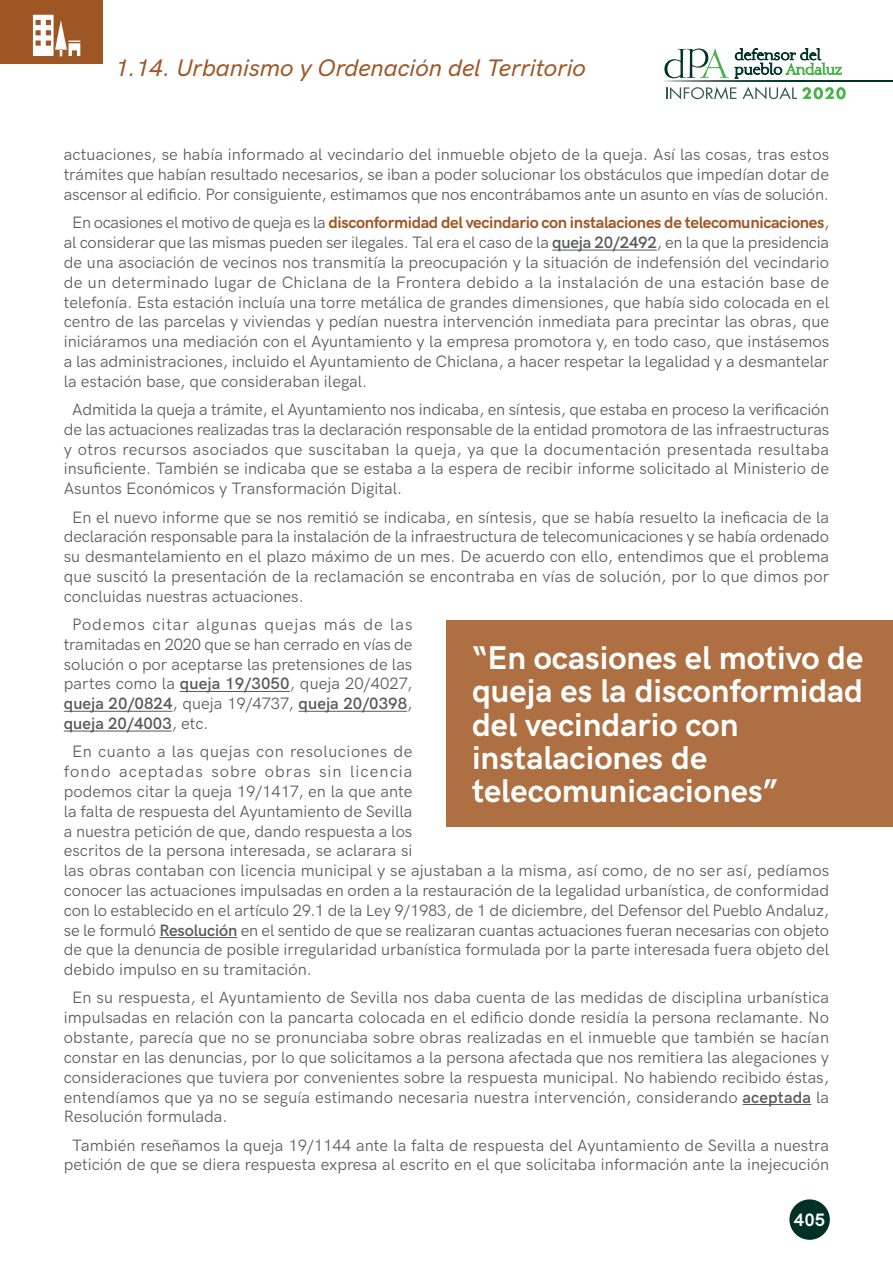
<style>
.page{position:relative;width:893px;height:1263px;background:#fff}
.page>*{position:absolute;margin:0;border:0;box-sizing:border-box;transform-origin:0 0}
.t1{font:700 33px/33px "HK Grotesk";color:#fff}
.t2{font:italic 500 24px "HK Grotesk";color:#9f5625}
.t3{font:700 18px "HK Grotesk";color:#fff}
.t4{font:16.5px/19.8px "HK Grotesk";color:#57585a;text-align:justify}
.s1{font-weight:700;color:#9f5625}
.s2{font-weight:600}
</style>
<div class="page">
<hr style="left:552px;top:250px;width:105px;height:1px;background:#57585a">
<hr style="left:180px;top:691px;width:110px;height:1px;background:#57585a">
<hr style="left:64px;top:711px;width:108px;height:1px;background:#57585a">
<hr style="left:299px;top:711px;width:108px;height:1px;background:#57585a">
<hr style="left:64px;top:731px;width:108px;height:1px;background:#57585a">
<hr style="left:159px;top:937px;width:78px;height:1px;background:#57585a">
<hr style="left:743px;top:1104px;width:68px;height:1px;background:#57585a">
<div style="left:446px;top:621px;width:447px;height:206px;background:#ae7042"></div>
<div style="left:0;top:0;width:102px;height:64px;background:#9f5625"></div>
<svg style="left:33px;top:15px;width:47px;height:41px"></svg>
<svg style="left:735px;top:48px;width:107px;height:31px"></svg>
<svg style="left:664px;top:49px;width:65px;height:29px"></svg>
<svg style="left:664px;top:81px;width:229px;height:1px"></svg>
<svg style="left:666px;top:87px;width:70px;height:12px"></svg>
<svg style="left:742px;top:87px;width:104px;height:12px"></svg>
<div style="left:789px;top:1199px;width:41px;height:41px;background:#003124;border-radius:50%"></div>
<h2 class="t2" style="left:115px;top:50px;width:473px">1.14. Urbanismo y Ordenación del Territorio</h2>
<p class="t4" style="left:64px;top:144px;width:767px">actuaciones, se había informado al vecindario del inmueble objeto de la queja. Así las cosas, tras estos trámites que habían resultado necesarios, se iban a poder solucionar los obstáculos que impedían dotar de ascensor al edificio. Por consiguiente, estimamos que nos encontrábamos ante un asunto en vías de solución.</p>
<p class="t4" style="left:64px;top:211px;width:767px;text-indent:8px">En ocasiones el motivo de queja es la <span class="s1">disconformidad del vecindario con instalaciones de telecomunicaciones</span>, al considerar que las mismas pueden ser ilegales. Tal era el caso de la <span class="s2">queja 20/2492</span>, en la que la presidencia de una asociación de vecinos nos transmitía la preocupación y la situación de indefensión del vecindario de un determinado lugar de Chiclana de la Frontera debido a la instalación de una estación base de telefonía. Esta estación incluía una torre metálica de grandes dimensiones, que había sido colocada en el centro de las parcelas y viviendas y pedían nuestra intervención inmediata para precintar las obras, que iniciáramos una mediación con el Ayuntamiento y la empresa promotora y, en todo caso, que instásemos a las administraciones, incluido el Ayuntamiento de Chiclana, a hacer respetar la legalidad y a desmantelar la estación base, que consideraban ilegal.</p>
<p class="t4" style="left:64px;top:398px;width:767px;text-indent:8px">Admitida la queja a trámite, el Ayuntamiento nos indicaba, en síntesis, que estaba en proceso la verificación de las actuaciones realizadas tras la declaración responsable de la entidad promotora de las infraestructuras y otros recursos asociados que suscitaban la queja, ya que la documentación presentada resultaba insuficiente. También se indicaba que se estaba a la espera de recibir informe solicitado al Ministerio de Asuntos Económicos y Transformación Digital.</p>
<p class="t4" style="left:64px;top:506px;width:767px;text-indent:8px">En el nuevo informe que se nos remitió se indicaba, en síntesis, que se había resuelto la ineficacia de la declaración responsable para la instalación de la infraestructura de telecomunicaciones y se había ordenado su desmantelamiento en el plazo máximo de un mes. De acuerdo con ello, entendimos que el problema que suscitó la presentación de la reclamación se encontraba en vías de solución, por lo que dimos por concluidas nuestras actuaciones.</p>
<p class="t4" style="left:64px;top:613px;width:350px;text-indent:8px">Podemos citar algunas quejas más de las tramitadas en 2020 que se han cerrado en vías de solución o por aceptarse las pretensiones de las partes como la <span class="s2">queja 19/3050</span>, queja 20/4027, <span class="s2">queja 20/0824</span>, queja 19/4737, <span class="s2">queja 20/0398</span>, <span class="s2">queja 20/4003</span>, etc.</p>
<p class="t4" style="left:64px;top:740px;width:767px;text-align:left;text-indent:8px">En cuanto a las quejas con resoluciones de<br>fondo aceptadas sobre obras sin licencia<br>podemos citar la queja 19/1417, en la que ante<br>la falta de respuesta del Ayuntamiento de Sevilla<br>a nuestra petición de que, dando respuesta a los<br>escritos de la persona interesada, se aclarara si<br>las obras contaban con licencia municipal y se ajustaban a la misma, así como, de no ser así, pedíamos conocer las actuaciones impulsadas en orden a la restauración de la legalidad urbanística, de conformidad con lo establecido en el artículo 29.1 de la Ley 9/1983, de 1 de diciembre, del Defensor del Pueblo Andaluz, se le formuló <span class="s2">Resolución</span> en el sentido de que se realizaran cuantas actuaciones fueran necesarias con objeto de que la denuncia de posible irregularidad urbanística formulada por la parte interesada fuera objeto del debido impulso en su tramitación.</p>
<p class="t4" style="left:64px;top:987px;width:767px;text-indent:8px">En su respuesta, el Ayuntamiento de Sevilla nos daba cuenta de las medidas de disciplina urbanística impulsadas en relación con la pancarta colocada en el edificio donde residía la persona reclamante. No obstante, parecía que no se pronunciaba sobre obras realizadas en el inmueble que también se hacían constar en las denuncias, por lo que solicitamos a la persona afectada que nos remitiera las alegaciones y consideraciones que tuviera por convenientes sobre la respuesta municipal. No habiendo recibido éstas, entendíamos que ya no se seguía estimando necesaria nuestra intervención, considerando <span class="s2">aceptada</span> la Resolución formulada.</p>
<p class="t4" style="left:64px;top:1134px;width:767px;text-align:center">También reseñamos la queja 19/1144 ante la falta de respuesta del Ayuntamiento de Sevilla a nuestra petición de que se diera respuesta expresa al escrito en el que solicitaba información ante la inejecución</p>
<h1 class="t1" style="left:472px;top:639px;width:393px">“En ocasiones el motivo de queja es la disconformidad del vecindario con instalaciones de telecomunicaciones”</h1>
<p class="t3" style="left:794px;top:1206px;width:33px">405</p>
</div>
